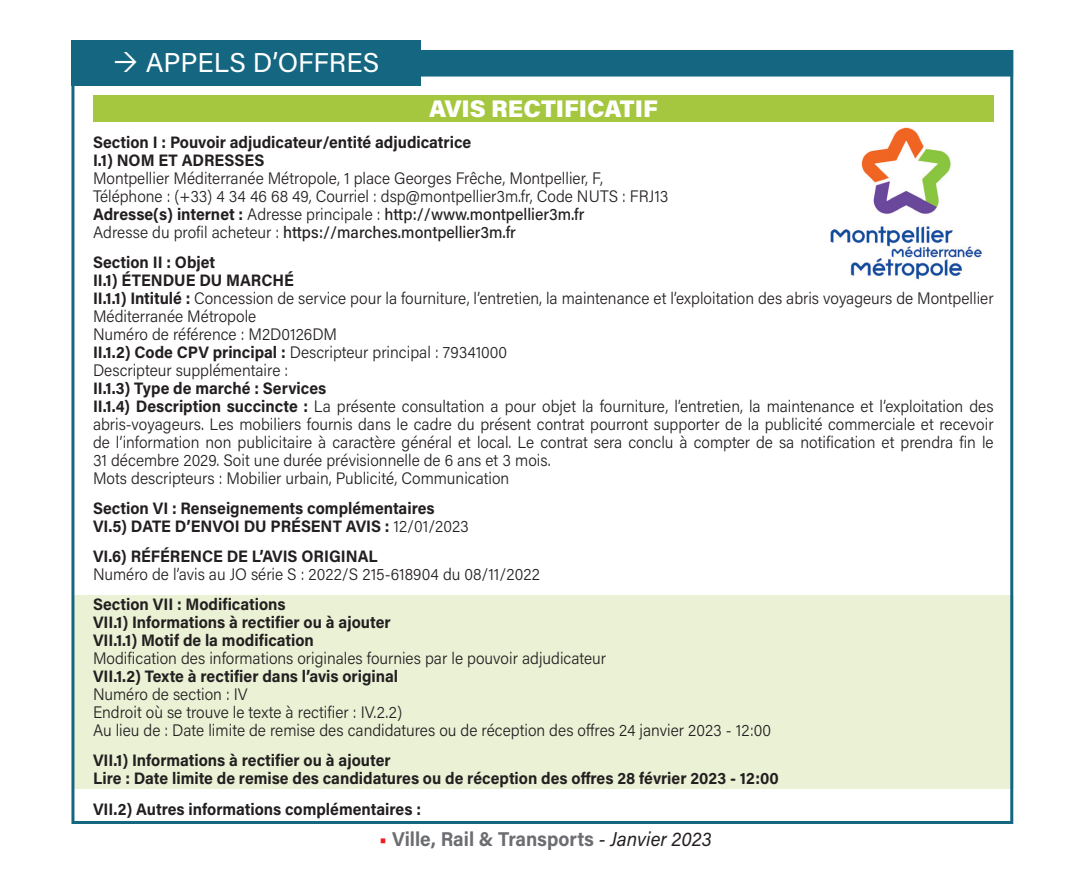
<style>
.page{position:relative;width:1089px;height:879px;background:#fff}
.page>*{position:absolute;margin:0;border:0;box-sizing:border-box;transform-origin:0 0}
.t1{font:27.2px "Acumin Pro";color:#fff}
.t2{font:900 24px "Acumin Pro";color:#fff}
.Texte_courant__VR_T{font:700 20px "Acumin Pro";color:#6c6d70;scale:.95 1}
.t3{font:300 16.6px/18px "Acumin Pro";color:#231f20;scale:.95 1}
.t4{font:700 16.6px "Acumin Pro";color:#231f20;scale:.95 1}
.t5{font:500 16.6px "Acumin Pro";color:#231f20;scale:.95 1}
.s1{font-weight:700}
.s2{font-weight:300}
.s3{color:#ee1d23}
.s4{font-weight:400;font-style:italic;color:#231f20}
</style>
<div class="page">
<div style="left:74px;top:595px;width:939px;height:194px;background:#eaf1d5"></div>
<div style="left:93px;top:95px;width:900px;height:27px;background:#a5c73f"></div>
<div style="left:91px;top:50px;width:922px;height:27px;background:#156781;border:2px solid #156781"></div>
<div style="left:71px;top:40px;width:350px;height:45px;background:#156781"></div>
<img style="left:830px;top:127px;width:152px;height:153px">
<p class="t1" style="left:146px;top:44px;width:235px">APPELS D’OFFRES</p>
<p class="t2" style="left:429px;top:91px;width:230px">AVIS RECTIFICATIF</p>
<p class="t4" style="left:93px;top:131px;width:400px">Section I : Pouvoir adjudicateur/entité adjudicatrice</p>
<p class="t4" style="left:93px;top:149px;width:182px">I.1) NOM ET ADRESSES</p>
<p class="t3" style="left:93px;top:169px;width:538px">Montpellier Méditerranée Métropole, 1 place Georges Frêche, Montpellier, F,</p>
<p class="t3" style="left:93px;top:187px;width:607px">Téléphone : (+33) 4 34 46 68 49, Courriel : dsp@montpellier3m.fr, Code NUTS : FRJ13</p>
<p class="t5" style="left:93px;top:203px;width:519px"><span class="s1">Adresse(s) internet :</span> <span class="s2">Adresse principale :</span> http://www.montpellier3m.fr</p>
<p class="t5" style="left:93px;top:221px;width:446px"><span class="s2">Adresse du profil acheteur :</span> https://marches.montpellier3m.fr</p>
<p class="t4" style="left:93px;top:251px;width:130px">Section II : Objet</p>
<p class="t4" style="left:93px;top:269px;width:213px">II.1) ÉTENDUE DU MARCHÉ</p>
<p class="t3" style="left:93px;top:289px;width:949px"><span class="s1">II.1.1) Intitulé :</span> Concession de service pour la fourniture, l’entretien, la maintenance et l’exploitation des abris voyageurs de Montpellier<br>Méditerranée Métropole</p>
<p class="t3" style="left:93px;top:325px;width:258px">Numéro de référence : M2D0126DM</p>
<p class="t3" style="left:93px;top:343px;width:437px"><span class="s1">II.1.2) Code CPV principal :</span> Descripteur principal : 79341000</p>
<p class="t3" style="left:93px;top:361px;width:207px">Descripteur supplémentaire :</p>
<p class="t4" style="left:93px;top:377px;width:247px">II.1.3) Type de marché : Services</p>
<p class="t3" style="left:93px;top:397px;width:949px;text-align:justify"><span class="s1">II.1.4) Description succincte :</span> La présente consultation a pour objet la fourniture, l’entretien, la maintenance et l’exploitation des abris-voyageurs. Les mobiliers fournis dans le cadre du présent contrat pourront supporter de la publicité commerciale et recevoir de l’information non publicitaire à caractère général et local. Le contrat sera conclu à compter de sa notification et prendra fin le 31 décembre 2029. Soit une durée prévisionnelle de 6 ans et 3 mois.</p>
<p class="t3" style="left:93px;top:469px;width:440px">Mots descripteurs : Mobilier urbain, Publicité, Communication</p>
<p class="t4" style="left:93px;top:497px;width:361px">Section VI : Renseignements complémentaires</p>
<p class="t4" style="left:93px;top:515px;width:397px">VI.5) DATE D’ENVOI DU PRÉSENT AVIS : <span class="s2">12/01/2023</span></p>
<p class="t4" style="left:93px;top:545px;width:301px">VI.6) RÉFÉRENCE DE L’AVIS ORIGINAL</p>
<p class="t3" style="left:93px;top:565px;width:472px">Numéro de l’avis au JO série S : 2022/S 215-618904 du 08/11/2022</p>
<p class="t4" style="left:93px;top:593px;width:204px">Section VII : Modifications</p>
<p class="t4" style="left:93px;top:611px;width:315px">VII.1) Informations à rectifier ou à ajouter</p>
<p class="t4" style="left:93px;top:629px;width:234px">VII.1.1) Motif de la modification</p>
<p class="t3" style="left:93px;top:649px;width:541px">Modification des informations originales fournies par le pouvoir adjudicateur</p>
<p class="t4" style="left:93px;top:665px;width:323px">VII.1.2) Texte à rectifier dans l’avis original</p>
<p class="t3" style="left:93px;top:685px;width:164px">Numéro de section : IV</p>
<p class="t3" style="left:93px;top:703px;width:327px">Endroit où se trouve le texte à rectifier : IV.2.2)</p>
<p class="t3" style="left:93px;top:721px;width:715px">Au lieu de : Date limite de remise des candidatures ou de réception des offres 24 janvier 2023 - 12:00</p>
<p class="t4" style="left:93px;top:749px;width:315px">VII.1) Informations à rectifier ou à ajouter</p>
<p class="t4" style="left:93px;top:767px;width:723px">Lire : Date limite de remise des candidatures ou de réception des offres 28 février 2023 - 12:00</p>
<p class="t4" style="left:93px;top:797px;width:347px">VII.2) Autres informations complémentaires :</p>
<p class="Texte_courant__VR_T" style="left:379px;top:825px;width:351px"><span class="s3">•</span> Ville, Rail &amp; Transports <span class="s4">- Janvier 2023</span></p>
</div>
